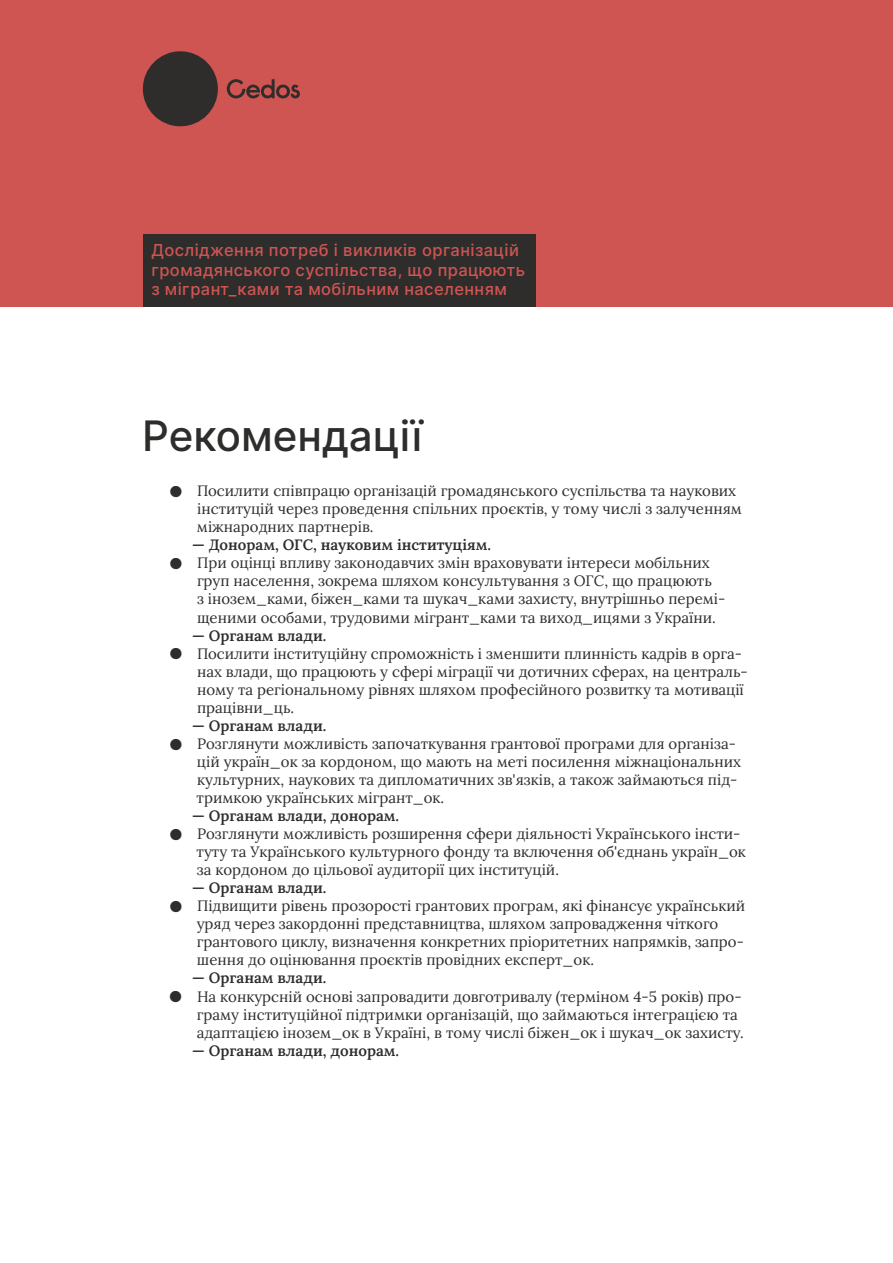
<style>
.page{position:relative;width:893px;height:1263px;background:#fff}
.page>*{position:absolute;margin:0;border:0;box-sizing:border-box;transform-origin:0 0}
.t1{font:500 42px "Inter";color:#2e2d2c}
.t2{font:500 16.5px/19.5px "Inter";letter-spacing:.025em;color:#cf5552}
.t3{font:15px/18px "Lora";color:#2e2d2c}
.t4{font:600 15px "Lora";color:#2e2d2c}
.s1{font-family:"Inter"}
</style>
<div class="page">
<div style="left:0;top:0;width:893px;height:307px;background:#cf5552"></div>
<svg style="left:143px;top:51px;width:157px;height:75px"></svg>
<div style="left:143px;top:235px;width:393px;height:72px;background:#2e2d2c"></div>
<p class="t2" style="left:151px;top:240px;width:375px">Дослідження потреб і викликів організацій громадянського суспільства, що працюють з мігрант_ками та мобільним населенням</p>
<h1 class="t1" style="left:142px;top:405px;width:282px">Рекомендації</h1>
<p class="t3" style="left:197px;top:481px;width:546px;text-indent:-28px"><span class="s1">●</span> Посилити співпрацю організацій громадянського суспільства та наукових інституцій через проведення спільних проєктів, у тому числі з залученням міжнародних партнерів.</p>
<p class="t4" style="left:192px;top:534px;width:300px">— Донорам, ОГС, науковим інституціям.</p>
<p class="t3" style="left:197px;top:553px;width:530px;text-indent:-28px"><span class="s1">●</span> При оцінці впливу законодавчих змін враховувати інтереси мобільних груп населення, зокрема шляхом консультування з ОГС, що працюють<br>з інозем_ками, біжен_ками та шукач_ками захисту, внутрішньо перемі&shy;щеними особами, трудовими мігрант_ками та виход_ицями з України.</p>
<p class="t4" style="left:192px;top:624px;width:136px">— Органам влади.</p>
<p class="t3" style="left:197px;top:643px;width:552px;text-indent:-28px"><span class="s1">●</span> Посилити інституційну спроможність і зменшити плинність кадрів в орга&shy;нах влади, що працюють у сфері міграції чи дотичних сферах, на централь&shy;ному та регіональному рівнях шляхом професійного розвитку та мотивації працівни_ць.</p>
<p class="t4" style="left:192px;top:714px;width:136px">— Органам влади.</p>
<p class="t3" style="left:197px;top:733px;width:546px;text-indent:-28px"><span class="s1">●</span> Розглянути можливість започаткування грантової програми для організа&shy;цій україн_ок за кордоном, що мають на меті посилення міжнаціональних культурних, наукових та дипломатичних зв'язків, а також займаються під&shy;тримкою українських мігрант_ок.</p>
<p class="t4" style="left:192px;top:804px;width:208px">— Органам влади, донорам.</p>
<p class="t3" style="left:197px;top:824px;width:551px;text-indent:-28px"><span class="s1">●</span> Розглянути можливість розширення сфери діяльності Українського інсти&shy;туту та Українського культурного фонду та включення об'єднань україн_ок за кордоном до цільової аудиторії цих інституцій.</p>
<p class="t4" style="left:192px;top:876px;width:136px">— Органам влади.</p>
<p class="t3" style="left:197px;top:896px;width:550px;text-indent:-28px"><span class="s1">●</span> Підвищити рівень прозорості грантових програм, які фінансує український уряд через закордонні представництва, шляхом запровадження чіткого грантового циклу, визначення конкретних пріоритетних напрямків, запро&shy;шення до оцінювання проєктів провідних експерт_ок.</p>
<p class="t4" style="left:192px;top:967px;width:136px">— Органам влади.</p>
<p class="t3" style="left:197px;top:986px;width:549px;text-indent:-28px"><span class="s1">●</span> На конкурсній основі запровадити довготривалу (терміном 4-5 років) про&shy;граму інституційної підтримки організацій, що займаються інтеграцією та адаптацією інозем_ок в Україні, в тому числі біжен_ок і шукач_ок захисту.</p>
<p class="t4" style="left:192px;top:1039px;width:208px">— Органам влади, донорам.</p>
</div>
